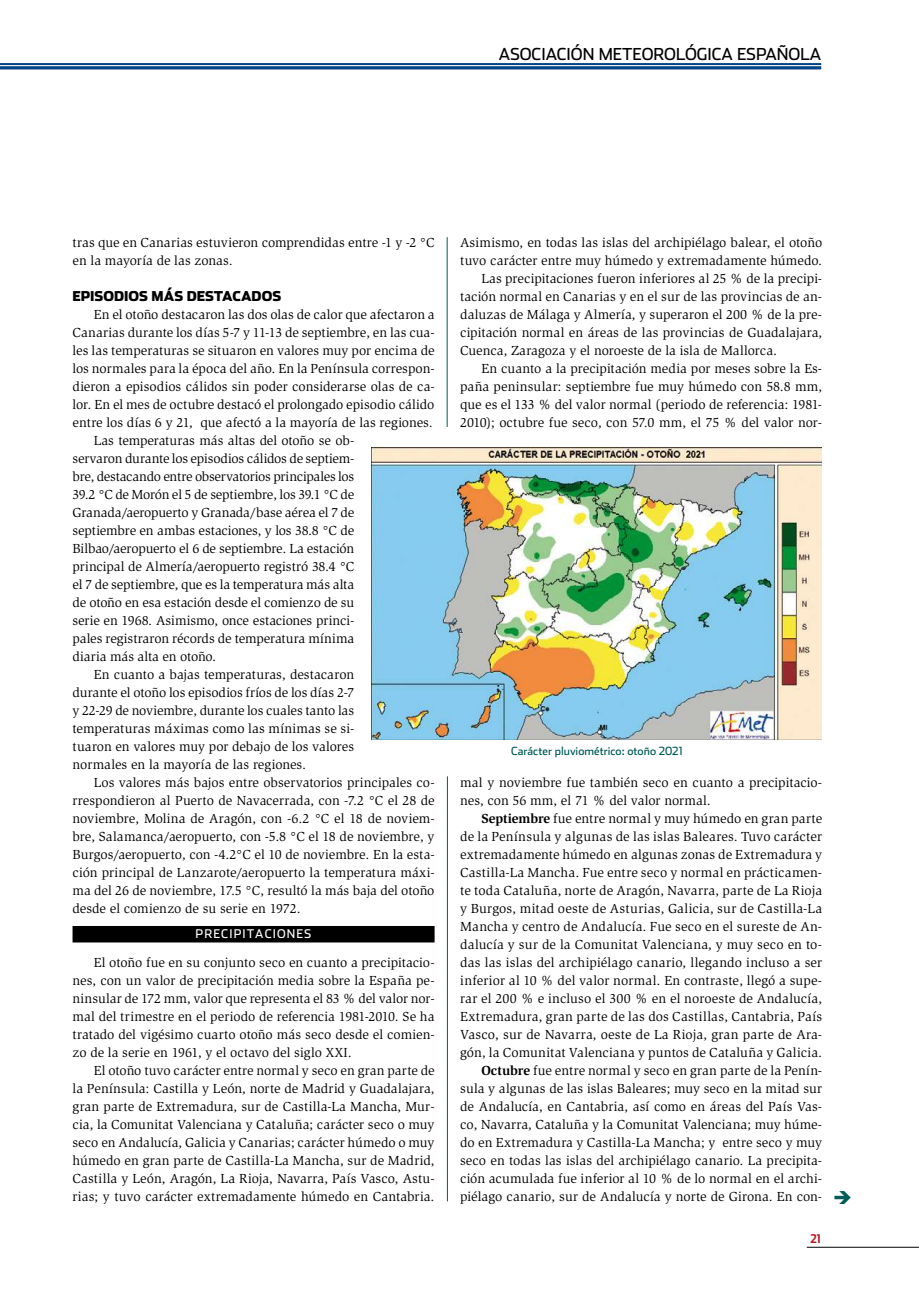
<style>
.page{position:relative;width:919px;height:1289px;background:#fff}
.page>*{position:absolute;margin:0;border:0;box-sizing:border-box;transform-origin:0 0}
.t1{font:16.5px "Stainless";color:#000}
.t2{font:13.5px/18px "Slimbach Std";color:#000}
.t3{font:13.5px "Slimbach Std";letter-spacing:-.02em;color:#000}
.t4{font:900 13.5px "Stainless";color:#000}
.t5{font:12px "Stainless";letter-spacing:.09em;color:#fff}
.t6{font:700 12px "Stainless Cond";color:#b51621}
.t7{font:11.25px "Stainless";color:#005c58}
.s1{font-weight:700}
</style>
<div class="page">
<hr style="left:806px;top:1246px;width:112px;height:1px;background:#000">
<svg style="left:0;top:63px;width:821px;height:6px;background:#0e4d8d"></svg>
<hr style="left:0;top:65px;width:821px;height:1px;background:#fff">
<div style="left:72px;top:926px;width:362px;height:16px;background:#000"></div>
<img style="left:371px;top:447px;width:450px;height:292px">
<hr style="left:447px;top:776px;width:1px;height:425px;background:#005c58">
<hr style="left:447px;top:237px;width:1px;height:190px;background:#005c58">
<p class="t1" style="left:499px;top:44px;width:11px">ASOCIACIÓN</p>
<p class="t1" style="left:598px;top:44px;width:26px">METEOROLÓGICA</p>
<p class="t1" style="left:737px;top:44px;width:12px">ESPAÑOLA</p>
<p class="t2" style="left:72px;top:233px;width:363px">tras que en Canarias estuvieron comprendidas entre -1 y -2 °C en la mayoría de las zonas.</p>
<p class="t4" style="left:72px;top:288px;width:210px">EPISODIOS MÁS DESTACADOS</p>
<p class="t2" style="left:94px;top:305px;width:342px">En el otoño destacaron las dos olas de calor que afectaron a</p>
<p class="t2" style="left:72px;top:323px;width:363px">Canarias durante los días 5-7 y 11-13 de septiembre, en las cua-</p>
<p class="t2" style="left:72px;top:341px;width:363px">les las temperaturas se situaron en valores muy por encima de</p>
<p class="t2" style="left:72px;top:359px;width:363px">los normales para la época del año. En la Península correspon-</p>
<p class="t2" style="left:72px;top:377px;width:363px">dieron a episodios cálidos sin poder considerarse olas de ca-</p>
<p class="t2" style="left:72px;top:395px;width:363px">lor. En el mes de octubre destacó el prolongado episodio cálido</p>
<p class="t2" style="left:72px;top:413px;width:361px">entre los días 6 y 21, que afectó a la mayoría de las regiones.</p>
<p class="t2" style="left:94px;top:431px;width:262px">Las temperaturas más altas del otoño se ob-</p>
<p class="t2" style="left:72px;top:449px;width:283px">servaron durante los episodios cálidos de septiem-</p>
<p class="t3" style="left:72px;top:468px;width:283px">bre, destacando entre observatorios principales los</p>
<p class="t3" style="left:72px;top:486px;width:283px">39.2 °C de Morón el 5 de septiembre, los 39.1 °C de</p>
<p class="t2" style="left:72px;top:503px;width:283px">Granada/aeropuerto y Granada/base aérea el 7 de</p>
<p class="t2" style="left:72px;top:521px;width:283px">septiembre en ambas estaciones, y los 38.8 °C de</p>
<p class="t2" style="left:72px;top:539px;width:283px">Bilbao/aeropuerto el 6 de septiembre. La estación</p>
<p class="t2" style="left:72px;top:557px;width:283px">principal de Almería/aeropuerto registró 38.4 °C</p>
<p class="t2" style="left:72px;top:575px;width:283px">el 7 de septiembre, que es la temperatura más alta</p>
<p class="t2" style="left:72px;top:593px;width:283px">de otoño en esa estación desde el comienzo de su</p>
<p class="t2" style="left:72px;top:611px;width:283px">serie en 1968. Asimismo, once estaciones princi-</p>
<p class="t2" style="left:72px;top:629px;width:283px">pales registraron récords de temperatura mínima</p>
<p class="t2" style="left:72px;top:647px;width:145px">diaria más alta en otoño.</p>
<p class="t2" style="left:94px;top:665px;width:262px">En cuanto a bajas temperaturas, destacaron</p>
<p class="t2" style="left:72px;top:683px;width:283px">durante el otoño los episodios fríos de los días 2-7</p>
<p class="t2" style="left:72px;top:701px;width:283px">y 22-29 de noviembre, durante los cuales tanto las</p>
<p class="t2" style="left:72px;top:719px;width:283px">temperaturas máximas como las mínimas se si-</p>
<p class="t2" style="left:72px;top:737px;width:283px">tuaron en valores muy por debajo de los valores</p>
<p class="t2" style="left:72px;top:755px;width:235px">normales en la mayoría de las regiones.</p>
<p class="t2" style="left:94px;top:773px;width:342px">Los valores más bajos entre observatorios principales co-</p>
<p class="t2" style="left:73px;top:791px;width:363px">rrespondieron al Puerto de Navacerrada, con -7.2 °C el 28 de</p>
<p class="t2" style="left:73px;top:809px;width:363px">noviembre, Molina de Aragón, con -6.2 °C el 18 de noviem-</p>
<p class="t2" style="left:73px;top:827px;width:363px">bre, Salamanca/aeropuerto, con -5.8 °C el 18 de noviembre, y</p>
<p class="t2" style="left:73px;top:845px;width:363px">Burgos/aeropuerto, con -4.2°C el 10 de noviembre. En la esta-</p>
<p class="t2" style="left:73px;top:863px;width:363px">ción principal de Lanzarote/aeropuerto la temperatura máxi-</p>
<p class="t2" style="left:73px;top:881px;width:363px">ma del 26 de noviembre, 17.5 °C, resultó la más baja del otoño</p>
<p class="t2" style="left:73px;top:899px;width:230px">desde el comienzo de su serie en 1972.</p>
<p class="t5" style="left:196px;top:926px;width:117px">precipitaciones</p>
<p class="t2" style="left:73px;top:953px;width:363px;text-align:justify;text-indent:21px">El otoño fue en su conjunto seco en cuanto a precipitacio&shy;nes, con un valor de precipitación media sobre la España pe&shy;ninsular de 172 mm, valor que representa el 83 % del valor nor&shy;mal del trimestre en el periodo de referencia 1981-2010. Se ha tratado del vigésimo cuarto otoño más seco desde el comien&shy;zo de la serie en 1961, y el octavo del siglo XXI.</p>
<p class="t2" style="left:73px;top:1061px;width:363px;text-align:justify;text-indent:21px">El otoño tuvo carácter entre normal y seco en gran parte de la Península: Castilla y León, norte de Madrid y Guadalajara, gran parte de Extremadura, sur de Castilla-La Mancha, Mur&shy;cia, la Comunitat Valenciana y Cataluña; carácter seco o muy seco en Andalucía, Galicia y Canarias; carácter húmedo o muy húmedo en gran parte de Castilla-La Mancha, sur de Madrid, Castilla y León, Aragón, La Rioja, Navarra, País Vasco, Astu&shy;rias; y tuvo carácter extremadamente húmedo en Cantabria.</p>
<p class="t2" style="left:460px;top:233px;width:363px">Asimismo, en todas las islas del archipiélago balear, el otoño</p>
<p class="t2" style="left:460px;top:251px;width:363px">tuvo carácter entre muy húmedo y extremadamente húmedo.</p>
<p class="t2" style="left:481px;top:269px;width:342px">Las precipitaciones fueron inferiores al 25 % de la precipi-</p>
<p class="t2" style="left:460px;top:287px;width:363px">tación normal en Canarias y en el sur de las provincias de an-</p>
<p class="t2" style="left:460px;top:305px;width:363px">daluzas de Málaga y Almería, y superaron el 200 % de la pre-</p>
<p class="t2" style="left:460px;top:323px;width:363px">cipitación normal en áreas de las provincias de Guadalajara,</p>
<p class="t2" style="left:460px;top:341px;width:318px">Cuenca, Zaragoza y el noroeste de la isla de Mallorca.</p>
<p class="t2" style="left:481px;top:359px;width:342px">En cuanto a la precipitación media por meses sobre la Es-</p>
<p class="t2" style="left:460px;top:377px;width:363px">paña peninsular: septiembre fue muy húmedo con 58.8 mm,</p>
<p class="t2" style="left:460px;top:395px;width:363px">que es el 133 % del valor normal (periodo de referencia: 1981-</p>
<p class="t2" style="left:460px;top:413px;width:363px">2010); octubre fue seco, con 57.0 mm, el 75 % del valor nor-</p>
<p class="t7" style="left:511px;top:743px;width:173px">Carácter pluviométrico: otoño 2021</p>
<p class="t2" style="left:460px;top:773px;width:363px">mal y noviembre fue también seco en cuanto a precipitacio&shy;nes, con 56 mm, el 71 % del valor normal.</p>
<p class="t2" style="left:460px;top:809px;width:363px;text-align:right"><span class="s1">Septiembre</span> fue entre normal y muy húmedo en gran parte<br>de la Península y algunas de las islas Baleares. Tuvo carácter extremadamente húmedo en algunas zonas de Extremadura y Castilla-La Mancha. Fue entre seco y normal en prácticamen&shy;te toda Cataluña, norte de Aragón, Navarra, parte de La Rioja y Burgos, mitad oeste de Asturias, Galicia, sur de Castilla-La Mancha y centro de Andalucía. Fue seco en el sureste de An&shy;dalucía y sur de la Comunitat Valenciana, y muy seco en to&shy;das las islas del archipiélago canario, llegando incluso a ser inferior al 10 % del valor normal. En contraste, llegó a supe&shy;rar el 200 % e incluso el 300 % en el noroeste de Andalucía, Extremadura, gran parte de las dos Castillas, Cantabria, País Vasco, sur de Navarra, oeste de La Rioja, gran parte de Ara&shy;gón, la Comunitat Valenciana y puntos de Cataluña y Galicia.<br><span class="s1">Octubre</span> fue entre normal y seco en gran parte de la Penín&shy;sula y algunas de las islas Baleares; muy seco en la mitad sur de Andalucía, en Cantabria, así como en áreas del País Vas&shy;co, Navarra, Cataluña y la Comunitat Valenciana; muy húme&shy;do en Extremadura y Castilla-La Mancha; y entre seco y muy seco en todas las islas del archipiélago canario. La precipita&shy;ción acumulada fue inferior al 10 % de lo normal en el archi&shy;piélago canario, sur de Andalucía y norte de Girona. En con-</p>
<p class="t6" style="left:810px;top:1231px;width:12px">21</p>
</div>
